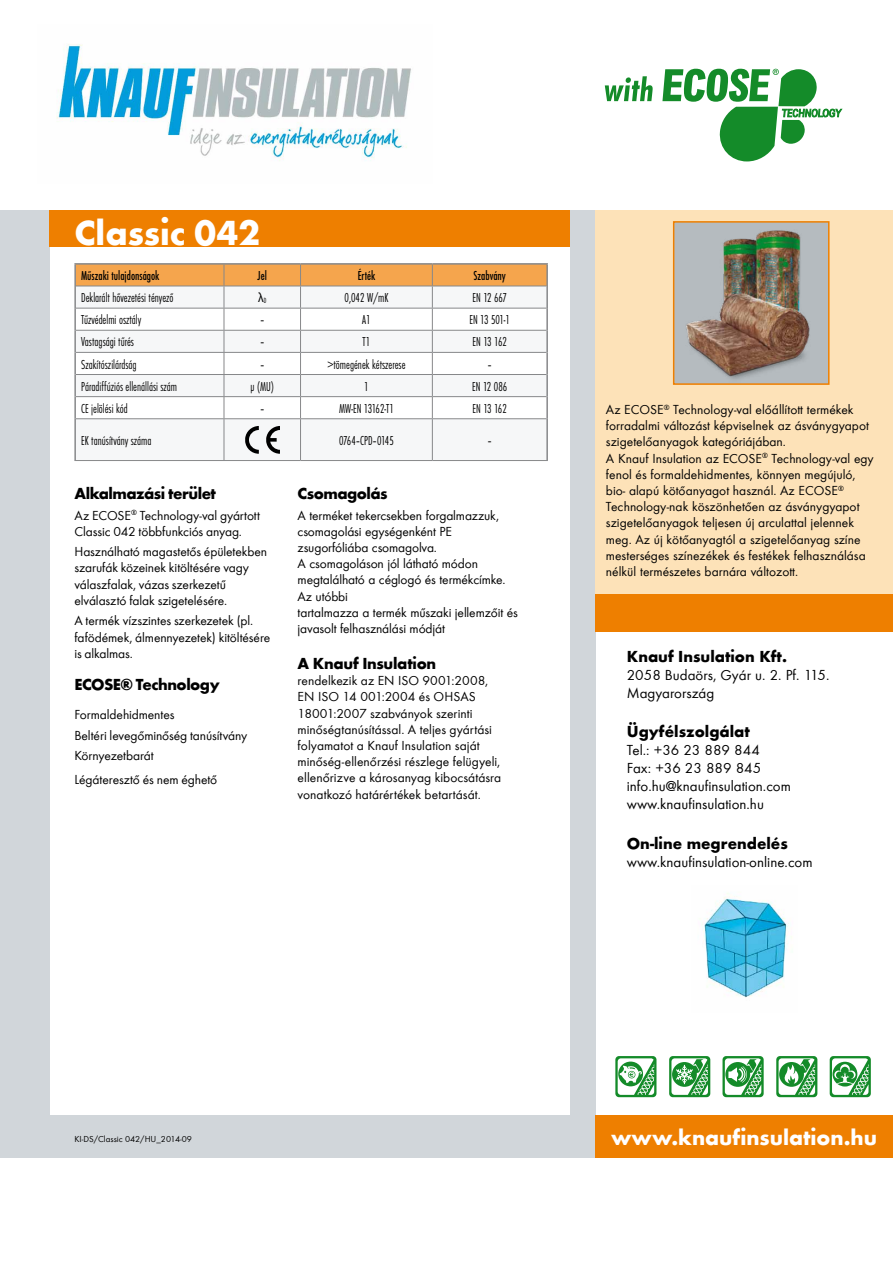
<style>
.page{position:relative;width:893px;height:1263px;background:#fff}
.page>*{position:absolute;margin:0;border:0;box-sizing:border-box;transform-origin:0 0}
.t1{font:700 36px "Futura TEE";color:#fff}
.t2{font:700 22.5px "Futura TEE";color:#fff}
.t3{font:700 16.5px "Futura TEE";letter-spacing:-.015em;color:#000}
.t4{font:15px/18px "Futura TEE";color:#000}
.t5{font:13.5px/16.2px "Futura TEE";color:#000}
.t6{font:13.5px "Futura TEE Ligh Cond";color:#000;scale:.9 1}
.t7{font:500 condensed 13.5px "Futura TEE";color:#000;scale:.9 1}
.t8{font:13.5px "Myriad Pro";color:#000;scale:.9 1}
.t9{font:9px "Futura TEE";color:#000}
</style>
<div class="page">
<img style="left:56px;top:44px;width:355px;height:117px">
<div style="left:0;top:210px;width:50px;height:948px;background:#d1d6da"></div>
<div style="left:570px;top:210px;width:25px;height:948px;background:#d1d6da"></div>
<div style="left:50px;top:210px;width:520px;height:37px;background:#ee7f00"></div>
<div style="left:50px;top:1115px;width:520px;height:43px;background:#d1d6da"></div>
<div style="left:595px;top:1115px;width:298px;height:43px;background:#ee7f00"></div>
<div style="left:595px;top:593px;width:298px;height:38px;background:#ee7f00"></div>
<div style="left:595px;top:210px;width:298px;height:384px;background:#fde2b8"></div>
<svg style="left:605px;top:76px;width:48px;height:25px"></svg>
<svg style="left:662px;top:69px;width:180px;height:92px"></svg>
<svg style="left:615px;top:1056px;width:41px;height:41px"></svg>
<svg style="left:669px;top:1056px;width:41px;height:41px"></svg>
<svg style="left:722px;top:1056px;width:42px;height:41px"></svg>
<svg style="left:776px;top:1056px;width:41px;height:41px"></svg>
<svg style="left:830px;top:1056px;width:41px;height:41px"></svg>
<div style="left:76px;top:419px;width:470px;height:41px;background:#f6f7f8"></div>
<hr style="left:74px;top:263px;width:150px;height:2px;background:#87888a">
<hr style="left:74px;top:265px;width:2px;height:21px;background:#87888a">
<hr style="left:224px;top:263px;width:77px;height:2px;background:#87888a">
<hr style="left:301px;top:263px;width:131px;height:2px;background:#87888a">
<hr style="left:432px;top:263px;width:116px;height:2px;background:#87888a">
<hr style="left:546px;top:265px;width:2px;height:21px;background:#87888a">
<hr style="left:74px;top:286px;width:2px;height:22px;background:#87888a">
<hr style="left:546px;top:286px;width:2px;height:22px;background:#87888a">
<hr style="left:74px;top:308px;width:2px;height:22px;background:#87888a">
<hr style="left:546px;top:308px;width:2px;height:22px;background:#87888a">
<hr style="left:74px;top:330px;width:2px;height:22px;background:#87888a">
<hr style="left:546px;top:330px;width:2px;height:22px;background:#87888a">
<hr style="left:74px;top:352px;width:2px;height:22px;background:#87888a">
<hr style="left:546px;top:352px;width:2px;height:22px;background:#87888a">
<hr style="left:74px;top:374px;width:2px;height:23px;background:#87888a">
<hr style="left:546px;top:374px;width:2px;height:23px;background:#87888a">
<hr style="left:74px;top:397px;width:2px;height:22px;background:#87888a">
<hr style="left:546px;top:397px;width:2px;height:22px;background:#87888a">
<hr style="left:74px;top:419px;width:2px;height:41px;background:#87888a">
<hr style="left:546px;top:419px;width:2px;height:41px;background:#87888a">
<svg style="left:75px;top:264px;width:472px;height:154px"></svg>
<hr style="left:76px;top:418px;width:148px;height:1px;background:#87888a">
<hr style="left:224px;top:418px;width:77px;height:1px;background:#87888a">
<hr style="left:224px;top:419px;width:1px;height:41px;background:#87888a">
<hr style="left:301px;top:418px;width:131px;height:1px;background:#87888a">
<hr style="left:300px;top:419px;width:1px;height:41px;background:#87888a">
<hr style="left:432px;top:418px;width:114px;height:1px;background:#87888a">
<hr style="left:432px;top:419px;width:1px;height:41px;background:#87888a">
<hr style="left:74px;top:460px;width:150px;height:1px;background:#87888a">
<hr style="left:224px;top:460px;width:77px;height:1px;background:#87888a">
<hr style="left:301px;top:460px;width:131px;height:1px;background:#87888a">
<hr style="left:432px;top:460px;width:116px;height:1px;background:#87888a">
<svg style="left:245px;top:426px;width:14px;height:28px"></svg>
<svg style="left:266px;top:426px;width:14px;height:28px"></svg>
<img style="left:704px;top:893px;width:88px;height:105px">
<img style="left:672px;top:221px;width:158px;height:164px">
<h1 class="t1" style="left:74px;top:211px;width:187px">Classic 042</h1>
<p class="t7" style="left:81px;top:268px;width:89px">Műszaki tulajdonságok</p>
<p class="t7" style="left:258px;top:268px;width:12px">Jel</p>
<p class="t7" style="left:358px;top:268px;width:21px">Érték</p>
<p class="t7" style="left:474px;top:268px;width:37px">Szabvány</p>
<p class="t6" style="left:81px;top:290px;width:104px">Deklarált hővezetési tényező</p>
<p class="t8" style="left:258px;top:290px;width:11px">λ<sub>D</sub></p>
<p class="t6" style="left:345px;top:290px;width:50px">0,042 W/mK</p>
<p class="t6" style="left:472px;top:290px;width:40px">EN 12 667</p>
<p class="t6" style="left:81px;top:312px;width:68px">Tűzvédelmi osztály</p>
<p class="t6" style="left:260px;top:312px;width:6px">–</p>
<p class="t6" style="left:362px;top:312px;width:11px">A1</p>
<p class="t6" style="left:469px;top:312px;width:47px">EN 13 501-1</p>
<p class="t6" style="left:81px;top:334px;width:60px">Vastagsági tűrés</p>
<p class="t6" style="left:260px;top:334px;width:6px">–</p>
<p class="t6" style="left:363px;top:334px;width:10px">T1</p>
<p class="t6" style="left:473px;top:334px;width:40px">EN 13 162</p>
<p class="t6" style="left:81px;top:356px;width:63px">Szakítószilárdság</p>
<p class="t6" style="left:260px;top:356px;width:6px">–</p>
<p class="t6" style="left:327px;top:356px;width:88px">&gt;tömegének kétszerese</p>
<p class="t6" style="left:487px;top:356px;width:6px">–</p>
<p class="t6" style="left:81px;top:378px;width:108px">Páradiffúziós ellenállási szám</p>
<p class="t6" style="left:250px;top:378px;width:28px">μ (MU)</p>
<p class="t6" style="left:364px;top:378px;width:6px">1</p>
<p class="t6" style="left:472px;top:378px;width:40px">EN 12 086</p>
<p class="t6" style="left:81px;top:400px;width:53px">CE jelölési kód</p>
<p class="t6" style="left:260px;top:400px;width:6px">–</p>
<p class="t6" style="left:339px;top:400px;width:62px">MW-EN 13162-T1</p>
<p class="t6" style="left:473px;top:400px;width:40px">EN 13 162</p>
<p class="t6" style="left:81px;top:432px;width:80px">EK tanúsítvány száma</p>
<p class="t6" style="left:339px;top:432px;width:62px">0764–CPD–0145</p>
<p class="t6" style="left:487px;top:432px;width:6px">–</p>
<p class="t3" style="left:74px;top:483px;width:143px">Alkalmazási terület</p>
<p class="t5" style="left:74px;top:507px;width:187px">Az ECOSE<sup>®</sup> Technology-val gyártott<br>Classic 042 többfunkciós anyag.</p>
<p class="t5" style="left:74px;top:544px;width:194px">Használható magastetős épületekben szarufák közeinek kitöltésére vagy válaszfalak, vázas szerkezetű elválasztó falak szigetelésére.</p>
<p class="t5" style="left:74px;top:613px;width:197px">A termék vízszintes szerkezetek (pl. fafödémek, álmennyezetek) kitöltésére is alkalmas.</p>
<p class="t3" style="left:74px;top:674px;width:147px">ECOSE® Technology</p>
<p class="t5" style="left:74px;top:704px;width:175px;line-height:20.4px">Formaldehidmentes<br>Beltéri levegőminőség tanúsítvány<br>Környezetbarát</p>
<p class="t5" style="left:74px;top:771px;width:144px">Légáteresztő és nem éghető</p>
<p class="t3" style="left:298px;top:483px;width:92px">Csomagolás</p>
<p class="t5" style="left:298px;top:507px;width:222px">A terméket tekercsekben forgalmazzuk, csomagolási egységenként PE zsugorfóliába csomagolva.<br>A csomagoláson jól látható módon megtalálható a céglogó és termékcímke.<br>Az utóbbi<br>tartalmazza a termék műszaki jellemzőit és javasolt felhasználási módját</p>
<p class="t3" style="left:298px;top:653px;width:140px">A Knauf Insulation</p>
<p class="t5" style="left:298px;top:672px;width:205px">rendelkezik az EN ISO 9001:2008, EN ISO 14 001:2004 és OHSAS 18001:2007 szabványok szerinti minőségtanúsítással. A teljes gyártási folyamatot a Knauf Insulation saját minőség-ellenőrzési részlege felügyeli, ellenőrizve a károsanyag kibocsátásra vonatkozó határértékek betartását.</p>
<p class="t5" style="left:606px;top:401px;width:269px">Az ECOSE<sup>®</sup> Technology-val előállított termékek forradalmi változást képviselnek az ásványgyapot szigetelőanyagok kategóriájában.<br>A Knauf Insulation az ECOSE<sup>®</sup> Technology-val egy fenol és formaldehidmentes, könnyen megújuló, bio- alapú kötőanyagot használ. Az ECOSE<sup>® </sup>Technology-nak köszönhetően az ásványgyapot szigetelőanyagok teljesen új arculattal jelennek meg. Az új kötőanyagtól a szigetelőanyag színe mesterséges színezékek és festékek felhasználása nélkül természetes barnára változott.</p>
<p class="t3" style="left:627px;top:646px;width:162px">Knauf Insulation Kft.</p>
<p class="t4" style="left:627px;top:666px;width:204px">2058 Budaörs, Gyár u. 2. Pf. 115.<br>Magyarország</p>
<p class="t3" style="left:627px;top:722px;width:125px">Ügyfélszolgálat</p>
<p class="t4" style="left:627px;top:741px;width:166px">Tel.: +36 23 889 844<br>Fax: +36 23 889 845 info.hu@knaufinsulation.com www.knaufinsulation.hu</p>
<p class="t3" style="left:627px;top:833px;width:162px">On-line megrendelés</p>
<p class="t4" style="left:627px;top:853px;width:187px">www.knaufinsulation-online.com</p>
<p class="t9" style="left:74px;top:1133px;width:119px">KI-DS/Classic 042/HU_2014-09</p>
<h2 class="t2" style="left:611px;top:1123px;width:267px">www.knaufinsulation.hu</h2>
</div>
